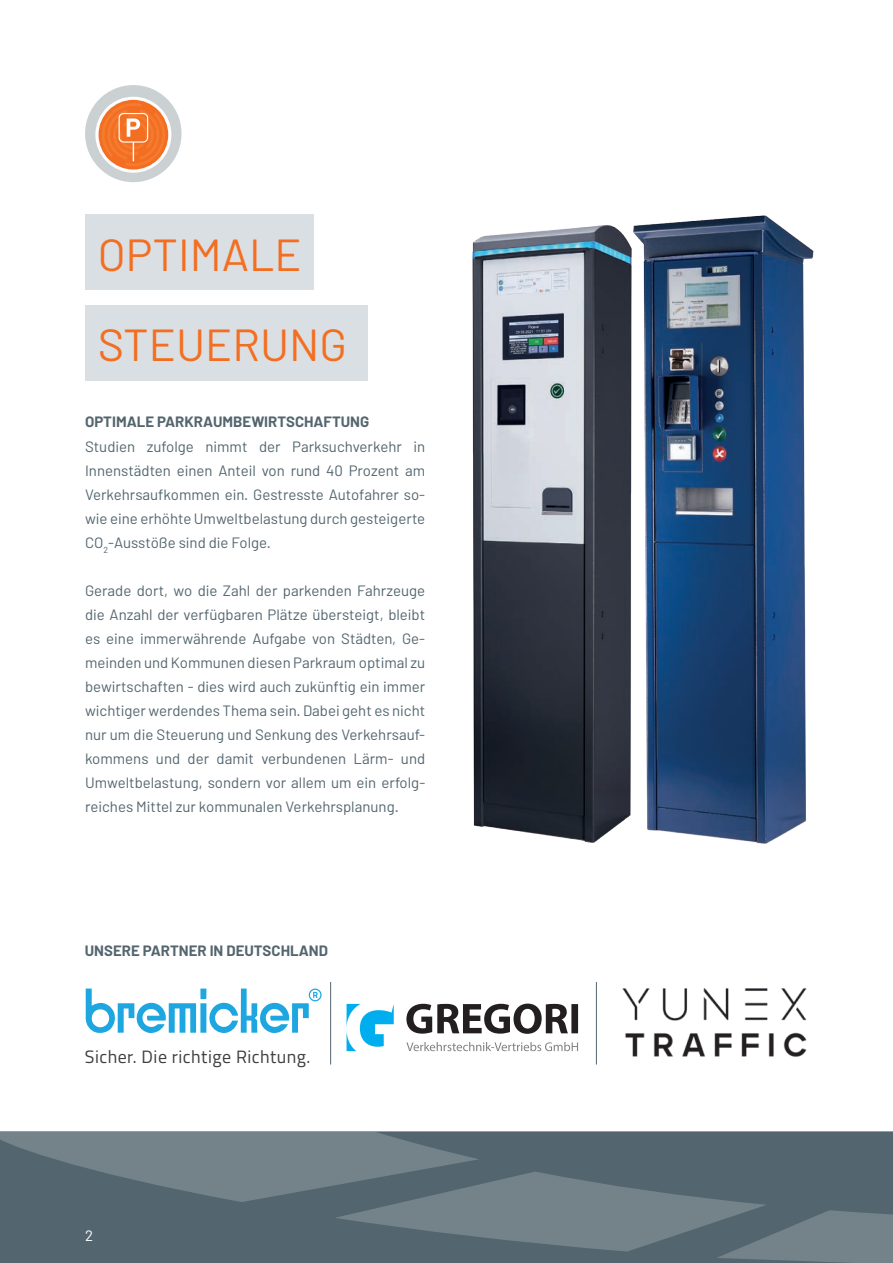
<style>
.page{position:relative;width:893px;height:1263px;background:#fff}
.page>*{position:absolute;margin:0;border:0;box-sizing:border-box;transform-origin:0 0}
.t1{font:45px/90px "Barlow";color:#f36e21}
.t2{font:17.85px "Titillium";letter-spacing:.025em;color:#3e3e3f}
.t3{font:15px/24px "Barlow";color:#53656e;text-align:justify}
.t4{font:700 15px "Barlow";color:#53656e}
.t5{font:15px "Barlow";color:#fff}
</style>
<div class="page">
<div style="left:85px;top:85px;width:97px;height:97px;background:#cbd1d3;border-radius:50%"></div>
<svg style="left:95px;top:97px;width:76px;height:76px"></svg>
<svg style="left:0;top:1132px;width:893px;height:131px;background:#5f7078"></svg>
<svg style="left:347px;top:1004px;width:47px;height:47px"></svg>
<svg style="left:406px;top:1003px;width:172px;height:31px"></svg>
<svg style="left:406px;top:1042px;width:172px;height:9px"></svg>
<svg style="left:86px;top:988px;width:236px;height:45px"></svg>
<img style="left:644px;top:215px;width:170px;height:629px">
<hr style="left:596px;top:982px;width:1px;height:82px;background:#53656e">
<hr style="left:330px;top:982px;width:1px;height:82px;background:#53656e">
<div style="left:85px;top:215px;width:228px;height:75px;background:#dadfe3"></div>
<div style="left:85px;top:306px;width:282px;height:75px;background:#dadfe3"></div>
<img style="left:622px;top:988px;width:185px;height:69px">
<img style="left:472px;top:224px;width:172px;height:619px">
<h1 class="t1" style="left:98px;top:209px;width:250px">OPTIMALE<br>STEUERUNG</h1>
<p class="t4" style="left:85px;top:413px;width:286px">OPTIMALE PARKRAUMBEWIRTSCHAFTUNG</p>
<p class="t3" style="left:85px;top:434px;width:342px">Studien zufolge nimmt der Parksuchverkehr in Innenstädten einen Anteil von rund 40 Prozent am Verkehrsaufkommen ein. Gestresste Autofahrer so&shy;wie eine erhöhte Umweltbelastung durch gesteigerte CO<sub>2</sub>-Ausstöße sind die Folge.</p>
<p class="t3" style="left:85px;top:578px;width:342px">Gerade dort, wo die Zahl der parkenden Fahrzeuge die Anzahl der verfügbaren Plätze übersteigt, bleibt es eine immerwährende Aufgabe von Städten, Ge&shy;meinden und Kommunen diesen Parkraum optimal zu bewirtschaften - dies wird auch zukünftig ein immer wichtiger werdendes Thema sein. Dabei geht es nicht nur um die Steuerung und Senkung des Verkehrsauf&shy;kommens und der damit verbundenen Lärm- und Umweltbelastung, sondern vor allem um ein erfolg&shy;reiches Mittel zur kommunalen Verkehrsplanung.</p>
<p class="t4" style="left:85px;top:942px;width:245px">UNSERE PARTNER IN DEUTSCHLAND</p>
<p class="t2" style="left:85px;top:1044px;width:227px">Sicher. Die richtige Richtung.</p>
<p class="t5" style="left:85px;top:1226px;width:10px">2</p>
</div>
